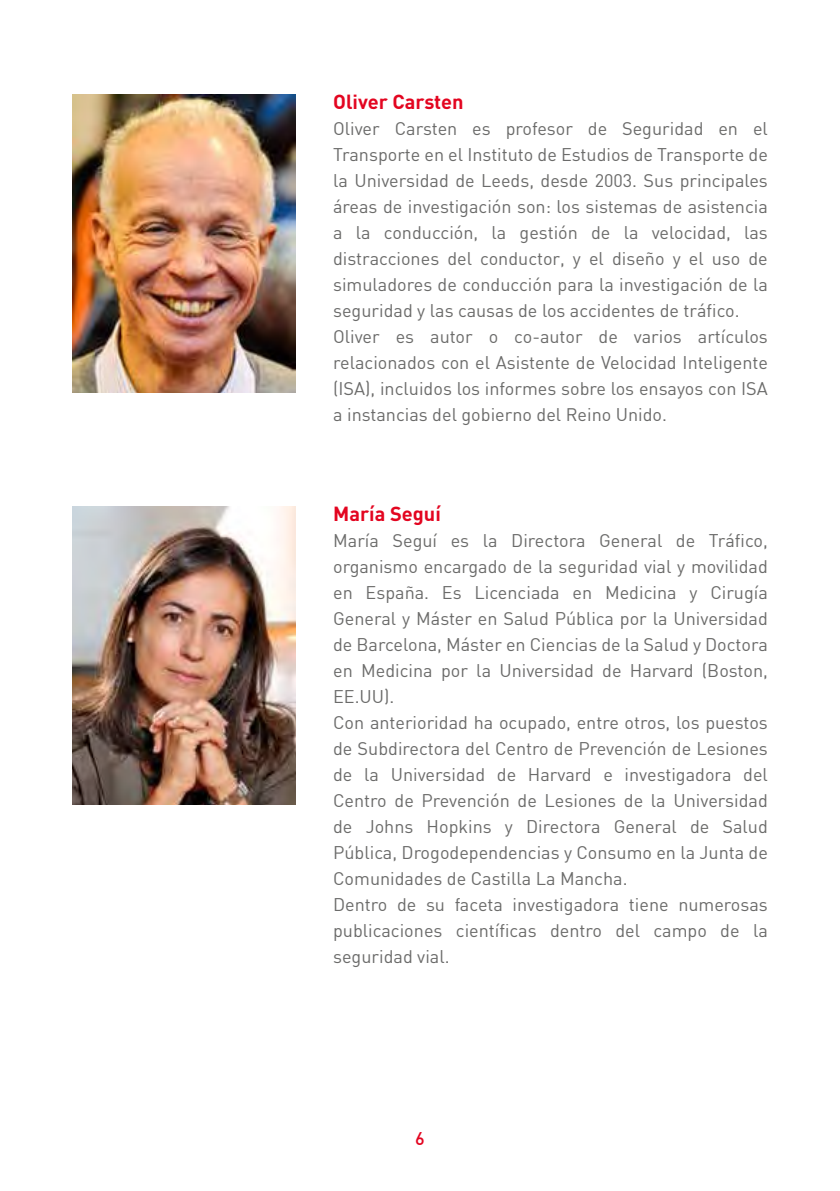
<style>
.page{position:relative;width:840px;height:1191px;background:#fff}
.page>*{position:absolute;margin:0;border:0;box-sizing:border-box;transform-origin:0 0}
.t1{font:700 20px "DIN";color:#e30520}
.t2{font:18px/26px "DIN";color:#6b6b6a}
.t3{font:500 18px "DIN";color:#e30520}
</style>
<div class="page">
<img style="left:72px;top:94px;width:223px;height:298px">
<img style="left:72px;top:506px;width:223px;height:298px">
<p class="t1" style="left:333px;top:89px;width:132px">Oliver Carsten</p>
<p class="t2" style="left:333px;top:115px;width:436px">Oliver Carsten es profesor de Seguridad en el Transporte en el Instituto de Estudios de Transporte de la Universidad de Leeds, desde 2003. Sus principales áreas de investigación son: los sistemas de asistencia a la conducción, la gestión de la velocidad, las distracciones del conductor, y el diseño y el uso de simuladores de conducción para la investigación de la seguridad y las causas de los accidentes de tráfico.<br>Oliver es autor o co-autor de varios artículos relacionados con el Asistente de Velocidad Inteligente (ISA), incluidos los informes sobre los ensayos con ISA a instancias del gobierno del Reino Unido.</p>
<p class="t1" style="left:333px;top:501px;width:109px">María Seguí</p>
<p class="t2" style="left:333px;top:527px;width:436px">María Seguí es la Directora General de Tráfico, organismo encargado de la seguridad vial y movilidad en España. Es Licenciada en Medicina y Cirugía General y Máster en Salud Pública por la Universidad de Barcelona, Máster en Ciencias de la Salud y Doctora en Medicina por la Universidad de Harvard (Boston, EE.UU).<br>Con anterioridad ha ocupado, entre otros, los puestos de Subdirectora del Centro de Prevención de Lesiones de la Universidad de Harvard e investigadora del Centro de Prevención de Lesiones de la Universidad de Johns Hopkins y Directora General de Salud Pública, Drogodependencias y Consumo en la Junta de Comunidades de Castilla La Mancha.<br>Dentro de su faceta investigadora tiene numerosas publicaciones científicas dentro del campo de la seguridad vial.</p>
<p class="t3" style="left:415px;top:1127px;width:11px">6</p>
</div>
